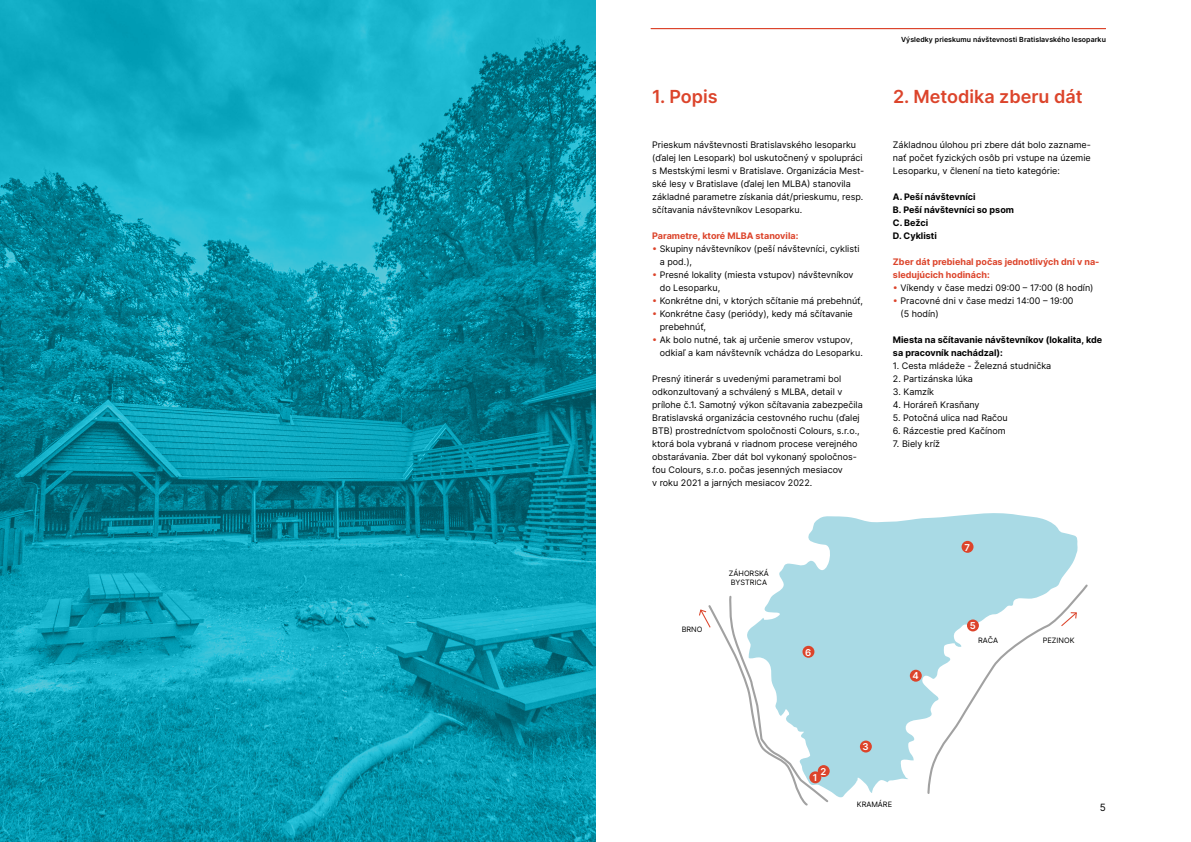
<style>
.page{position:relative;width:1191px;height:842px;background:#fff}
.page>*{position:absolute;margin:0;border:0;box-sizing:border-box;transform-origin:0 0}
.t1{font:600 18px "Inter";color:#dc442b}
.t2{font:10px "Inter";color:#000}
.t3{font:600 9.5px "Inter";color:#fff}
.t4{font:9px/13px "Inter";color:#000}
.t5{font:700 9px/13px "Inter";color:#000}
.t6{font:700 9px/13px "Inter";color:#dc442b}
.t7{font:7.4px/8.9px "Inter";color:#000}
.t8{font:600 7px "Inter";letter-spacing:.01em;color:#000}
.s1{color:#dc442b}
</style>
<div class="page">
<hr style="left:651px;top:28px;width:455px;height:1px;background:#dc442b">
<img style="left:0;top:0;width:595px;height:842px">
<svg style="left:773px;top:513px;width:305px;height:285px;fill:#a9dae5"></svg>
<div style="left:860px;top:740px;width:12px;height:12px;background:#dc442b;border-radius:50%"></div>
<div style="left:910px;top:670px;width:11px;height:12px;background:#dc442b;border-radius:50%"></div>
<div style="left:961px;top:541px;width:12px;height:12px;background:#dc442b;border-radius:50%"></div>
<svg style="left:699px;top:595px;width:130px;height:211px"></svg>
<svg style="left:925px;top:583px;width:163px;height:212px"></svg>
<p class="t8" style="left:901px;top:35px;width:206px">Výsledky prieskumu návštevnosti Bratislavského lesoparku</p>
<h1 class="t1" style="left:652px;top:83px;width:67px">1. Popis</h1>
<h1 class="t1" style="left:893px;top:83px;width:191px">2. Metodika zberu dát</h1>
<p class="t4" style="left:652px;top:138px;width:214px">Prieskum návštevnosti Bratislavského lesoparku (ďalej len Lesopark) bol uskutočnený v spolupráci s Mestskými lesmi v Bratislave. Organizácia Mest&shy;ské lesy v Bratislave (ďalej len MLBA) stanovila základné parametre získania dát/prieskumu, resp. sčítavania návštevníkov Lesoparku.</p>
<p class="t6" style="left:652px;top:229px;width:148px">Parametre, ktoré MLBA stanovila:</p>
<p class="t4" style="left:660px;top:242px;width:201px;text-indent:-8px"><span class="s1">•</span> Skupiny návštevníkov (peší návštevníci, cyklisti a pod.),</p>
<p class="t4" style="left:660px;top:268px;width:195px;text-indent:-8px"><span class="s1">•</span> Presné lokality (miesta vstupov) návštevníkov do Lesoparku,</p>
<p class="t4" style="left:652px;top:294px;width:212px"><span class="s1">•</span> Konkrétne dni, v ktorých sčítanie má prebehnúť,</p>
<p class="t4" style="left:660px;top:307px;width:194px;text-indent:-8px"><span class="s1">•</span> Konkrétne časy (periódy), kedy má sčítavanie prebehnúť,</p>
<p class="t4" style="left:660px;top:333px;width:205px;text-indent:-8px"><span class="s1">•</span> Ak bolo nutné, tak aj určenie smerov vstupov, odkiaľ a kam návštevník vchádza do Lesoparku.</p>
<p class="t4" style="left:652px;top:372px;width:212px">Presný itinerár s uvedenými parametrami bol odkonzultovaný a schválený s MLBA, detail v prílohe č.1. Samotný výkon sčítavania zabezpečila Bratislavská organizácia cestovného ruchu (ďalej BTB) prostredníctvom spoločnosti Colours, s.r.o., ktorá bola vybraná v riadnom procese verejného obstarávania. Zber dát bol vykonaný spoločnos&shy;ťou Colours, s.r.o. počas jesenných mesiacov<br>v roku 2021 a jarných mesiacov 2022.</p>
<p class="t7" style="left:681px;top:624px;width:22px">BRNO</p>
<p class="t7" style="left:729px;top:569px;width:41px">ZÁHORSKÁ<br>BYSTRICA</p>
<p class="t3" style="left:805px;top:645px;width:8px">6</p>
<p class="t4" style="left:893px;top:138px;width:199px;text-align:justify">Základnou úlohou pri zbere dát bolo zazname&shy;nať počet fyzických osôb pri vstupe na územie Lesoparku, v členení na tieto kategórie:</p>
<p class="t5" style="left:893px;top:190px;width:123px">A. Peší návštevníci<br>B. Peší návštevníci so psom<br>C. Bežci<br>D. Cyklisti</p>
<p class="t6" style="left:893px;top:255px;width:208px">Zber dát prebiehal počas jednotlivých dní v na&shy;sledujúcich hodinách:</p>
<p class="t4" style="left:893px;top:281px;width:202px"><span class="s1">•</span> Víkendy v čase medzi 09:00 – 17:00 (8 hodín)</p>
<p class="t4" style="left:900px;top:294px;width:174px;text-indent:-8px"><span class="s1">•</span> Pracovné dni v čase medzi 14:00 – 19:00 (5 hodín)</p>
<p class="t5" style="left:893px;top:333px;width:211px">Miesta na sčítavanie návštevníkov (lokalita, kde sa pracovník nachádzal):</p>
<p class="t4" style="left:893px;top:359px;width:160px">1. Cesta mládeže - Železná studnička</p>
<p class="t4" style="left:893px;top:372px;width:82px">2. Partizánska lúka</p>
<p class="t4" style="left:893px;top:385px;width:43px">3. Kamzík</p>
<p class="t4" style="left:893px;top:398px;width:88px">4. Horáreň Krasňany</p>
<p class="t4" style="left:893px;top:411px;width:116px">5. Potočná ulica nad Račou</p>
<p class="t4" style="left:893px;top:423px;width:114px">6. Rázcestie pred Kačínom</p>
<p class="t4" style="left:893px;top:436px;width:49px">7. Biely kríž</p>
<p class="t3" style="left:964px;top:540px;width:7px">7</p>
<p class="t3" style="left:912px;top:669px;width:8px">4</p>
<p class="t3" style="left:969px;top:619px;width:7px">5</p>
<p class="t7" style="left:978px;top:635px;width:21px">RAČA</p>
<p class="t7" style="left:1042px;top:635px;width:33px">PEZINOK</p>
<p class="t3" style="left:820px;top:764px;width:7px">2</p>
<p class="t3" style="left:813px;top:771px;width:6px">1</p>
<p class="t3" style="left:862px;top:740px;width:8px">3</p>
<p class="t7" style="left:857px;top:800px;width:37px">KRAMÁRE</p>
<p class="t2" style="left:1099px;top:800px;width:8px">5</p>
</div>
